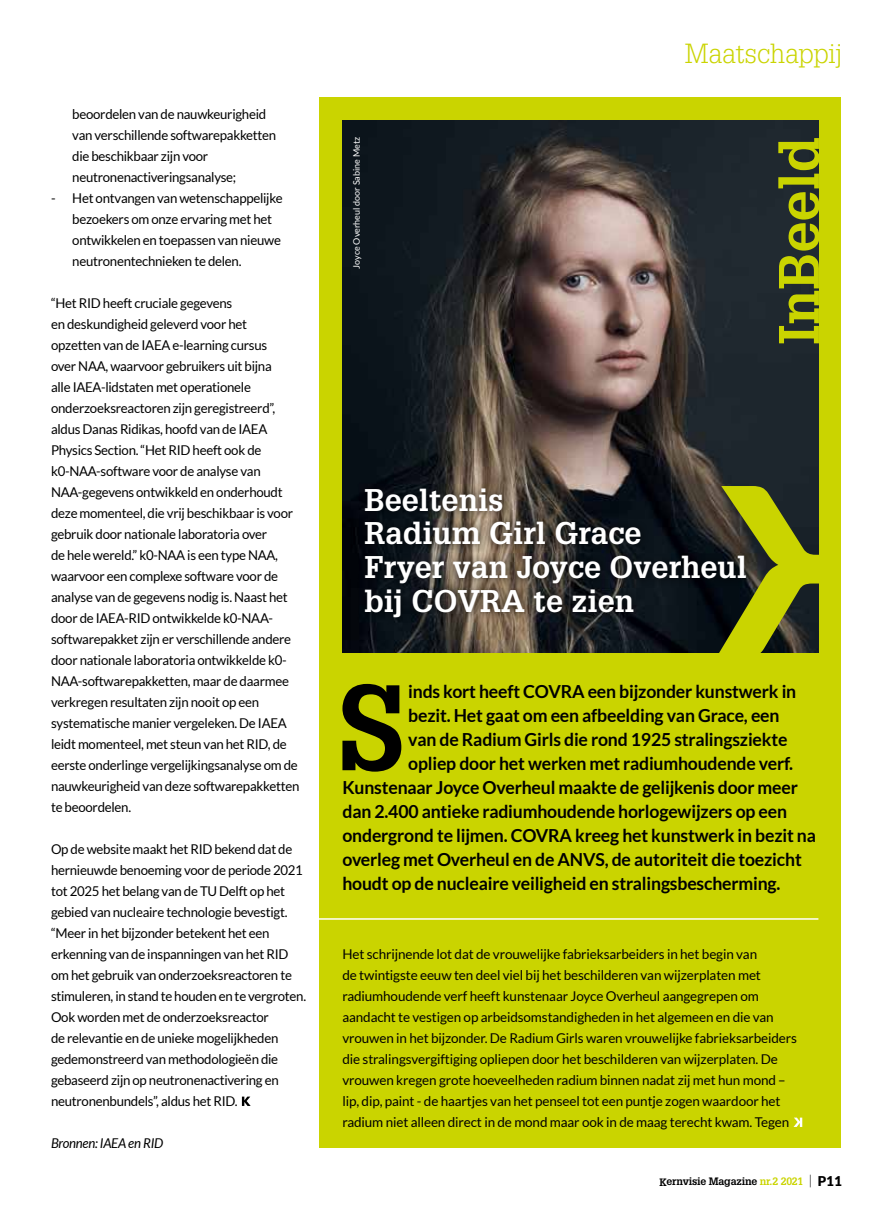
<style>
.page{position:relative;width:893px;height:1212px;background:#fff}
.page>*{position:absolute;margin:0;border:0;box-sizing:border-box;transform-origin:0 0}
.t1{font:700 118.5px "Glypha";color:#000}
.t2{font:700 55.8px "Glypha";color:#cad400}
.t3{font:700 30.6px/33.9px "Glypha";color:#fff}
.t4{font:300 27px "Glypha";color:#cad400}
.t5{font:700 18px "Lato";letter-spacing:-.01em;color:#000}
.t6{font:13.5px/21px "Lato";letter-spacing:-.02em;color:#000}
.t7{font:italic 13.5px "Lato";letter-spacing:-.02em;color:#000}
.t8{font:700 10.5px "Glypha";letter-spacing:-.02em;color:#000}
.t9{font:9px "Lato";color:#fff}
.s1{color:#cad400}
.s2{font-family:"Lato";font-weight:300;font-size:13.5px}
.s3{font-family:"Lato";font-weight:900;font-size:13.5px}
</style>
<div class="page">
<div style="left:319px;top:98px;width:521px;height:1050px;background:#cad400"></div>
<img style="left:342px;top:121px;width:476px;height:532px">
<svg style="left:242px;top:1096px;width:9px;height:10px"></svg>
<div style="left:357px;top:480px;width:397px;height:145px;background:#000;opacity:.75"></div>
<hr style="left:313px;top:918px;width:505px;height:2px;background:#fff">
<svg style="left:793px;top:1117px;width:9px;height:10px"></svg>
<svg style="left:717px;top:486px;width:102px;height:167px"></svg>
<p class="t6" style="left:72px;top:103px;width:206px">beoordelen van de nauwkeurigheid van verschillende softwarepakketten die beschikbaar zijn voor neutronenactiveringsanalyse;</p>
<p class="t6" style="left:72px;top:187px;width:212px;text-indent:-21px">- Het ontvangen van wetenschappelijke bezoekers om onze ervaring met het ontwikkelen en toepassen van nieuwe neutronentechnieken te delen.</p>
<p class="t6" style="left:51px;top:292px;width:250px">“Het RID heeft cruciale gegevens<br>en deskundigheid geleverd voor het opzetten van de IAEA e-learning cursus<br>over NAA, waarvoor gebruikers uit bijna<br>alle IAEA-lidstaten met operationele onderzoeksreactoren zijn geregistreerd”, aldus Danas Ridikas, hoofd van de IAEA Physics Section. “Het RID heeft ook de k0-NAA-software voor de analyse van NAA-gegevens ontwikkeld en onderhoudt deze momenteel, die vrij beschikbaar is voor gebruik door nationale laboratoria over<br>de hele wereld.” k0-NAA is een type NAA, waarvoor een complexe software voor de analyse van de gegevens nodig is. Naast het door de IAEA-RID ontwikkelde k0-NAA&shy;softwarepakket zijn er verschillende andere door nationale laboratoria ontwikkelde k0- NAA-softwarepakketten, maar de daarmee verkregen resultaten zijn nooit op een systematische manier vergeleken. De IAEA leidt momenteel, met steun van het RID, de eerste onderlinge vergelijkingsanalyse om de nauwkeurigheid van deze softwarepakketten te beoordelen.</p>
<p class="t6" style="left:51px;top:839px;width:257px">Op de website maakt het RID bekend dat de hernieuwde benoeming voor de periode 2021 tot 2025 het belang van de TU Delft op het gebied van nucleaire technologie bevestigt. “Meer in het bijzonder betekent het een erkenning van de inspanningen van het RID om het gebruik van onderzoeksreactoren te stimuleren, in stand te houden en te vergroten.<br>Ook worden met de onderzoeksreactor<br>de relevantie en de unieke mogelijkheden gedemonstreerd van methodologieën die gebaseerd zijn op neutronenactivering en neutronenbundels”, aldus het RID.</p>
<p class="t7" style="left:51px;top:1135px;width:114px">Bronnen: IAEA en RID</p>
<p class="t9" style="left:352px;top:269px;width:133px;rotate:-90deg">Joyce Overheul door Sabine Metz</p>
<h3 class="t4" style="left:685px;top:38px;width:159px">Maatschappij</h3>
<h2 class="t2" style="left:764px;top:344px;width:209px;rotate:-90deg">InBeeld</h2>
<h3 class="t3" style="left:364px;top:482px;width:384px">Beeltenis<br>Radium Girl Grace<br>Fryer van Joyce Overheul bij COVRA te zien</h3>
<h1 class="t1" style="left:338px;top:654px;width:68px">S</h1>
<h3 class="t5" style="left:408px;top:681px;width:390px">inds kort heeft COVRA een bijzonder kunstwerk in</h3>
<h3 class="t5" style="left:408px;top:705px;width:373px">bezit. Het gaat om een afbeelding van Grace, een</h3>
<h3 class="t5" style="left:408px;top:729px;width:381px">van de Radium Girls die rond 1925 stralingsziekte</h3>
<h3 class="t5" style="left:408px;top:753px;width:386px">opliep door het werken met radiumhoudende verf.</h3>
<h3 class="t5" style="left:342px;top:777px;width:457px">Kunstenaar Joyce Overheul maakte de gelijkenis door meer</h3>
<h3 class="t5" style="left:342px;top:801px;width:446px">dan 2.400 antieke radiumhoudende horlogewijzers op een</h3>
<h3 class="t5" style="left:342px;top:825px;width:475px">ondergrond te lijmen. COVRA kreeg het kunstwerk in bezit na</h3>
<h3 class="t5" style="left:342px;top:849px;width:461px">overleg met Overheul en de ANVS, de autoriteit die toezicht</h3>
<h3 class="t5" style="left:342px;top:873px;width:440px">houdt op de nucleaire veiligheid en stralingsbescherming.</h3>
<p class="t6" style="left:342px;top:943px;width:456px">Het schrijnende lot dat de vrouwelijke fabrieksarbeiders in het begin van<br>de twintigste eeuw ten deel viel bij het beschilderen van wijzerplaten met radiumhoudende verf heeft kunstenaar Joyce Overheul aangegrepen om aandacht te vestigen op arbeidsomstandigheden in het algemeen en die van vrouwen in het bijzonder. De Radium Girls waren vrouwelijke fabrieksarbeiders die stralingsvergiftiging opliepen door het beschilderen van wijzerplaten. De vrouwen kregen grote hoeveelheden radium binnen nadat zij met hun mond – lip, dip, paint - de haartjes van het penseel tot een puntje zogen waardoor het radium niet alleen direct in de mond maar ook in de maag terecht kwam. Tegen</p>
<p class="t8" style="left:659px;top:1174px;width:184px">Kernvisie Magazine <span class="s1">nr.2 2021</span> <span class="s2">|</span> <span class="s3">P11</span></p>
</div>
